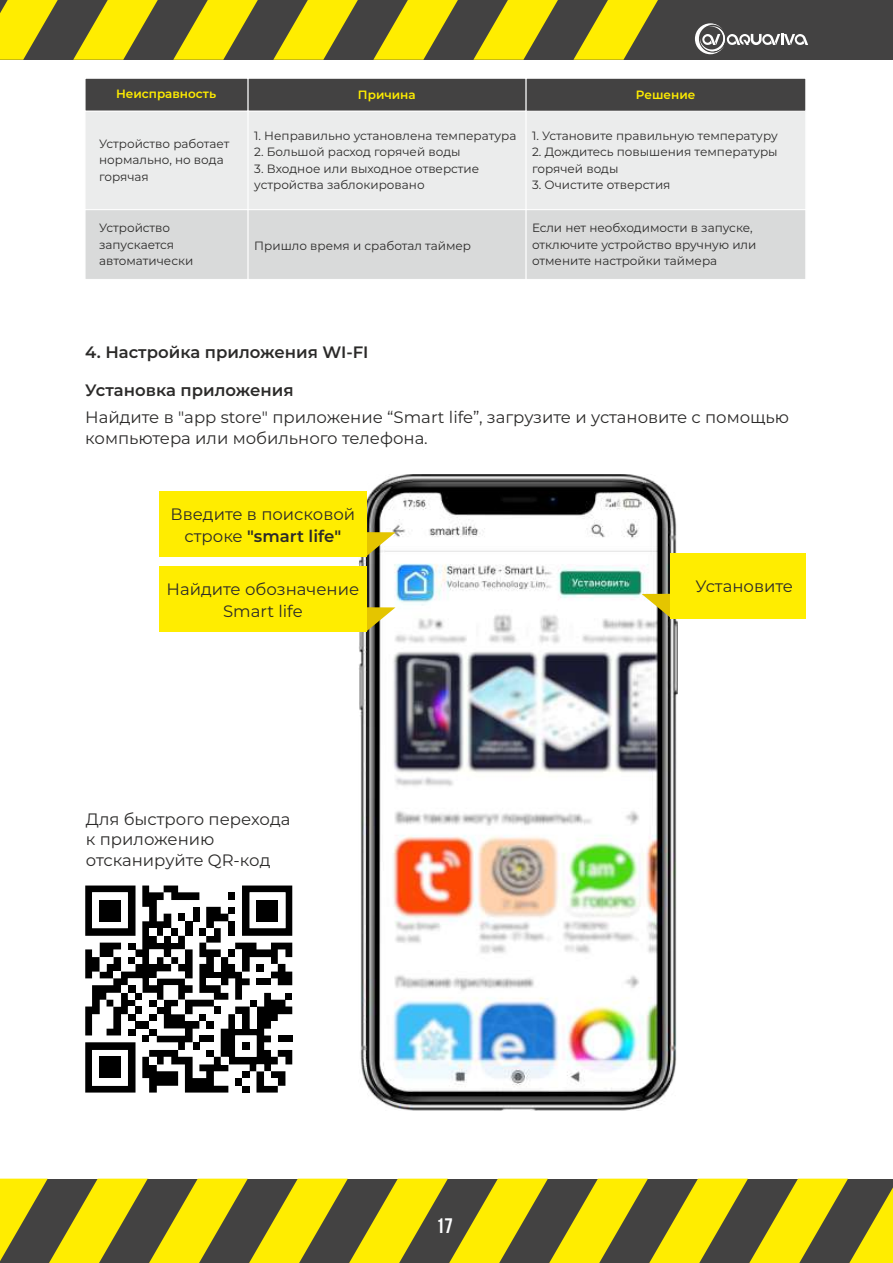
<style>
.page{position:relative;width:893px;height:1263px;background:#fff}
.page>*{position:absolute;margin:0;border:0;box-sizing:border-box;transform-origin:0 0}
.t1{font:700 21px "Bebas Neue";color:#fefefe}
.t2{font:16.5px/22.8px "Montserrat";color:#2b2a29}
.t3{font:600 16.5px "Montserrat";color:#2b2a29}
.t4{font:12px/16.5px "Montserrat";color:#2b2a29}
.t5{font:600 12px "Montserrat";color:#ffed00}
.s1{font-weight:600}
</style>
<div class="page">
<img style="left:359px;top:474px;width:318px;height:636px">
<svg style="left:0;top:1178px;width:893px;height:85px;background:#a19823"></svg>
<div style="left:0;top:0;width:893px;height:60px;background:#434242"></div>
<svg style="left:695px;top:23px;width:113px;height:31px"></svg>
<svg style="left:0;top:0;width:658px;height:60px"></svg>
<div style="left:247px;top:209px;width:279px;height:71px;background:#d9dada;border:1px solid #fefefe"></div>
<div style="left:85px;top:209px;width:163px;height:71px;background:#d9dada;border:1px solid #fefefe"></div>
<div style="left:526px;top:209px;width:280px;height:71px;background:#d9dada;border:1px solid #fefefe"></div>
<div style="left:247px;top:78px;width:279px;height:34px;background:#434242;border:1px solid #fefefe"></div>
<div style="left:85px;top:78px;width:163px;height:34px;background:#434242;border:1px solid #fefefe"></div>
<div style="left:247px;top:111px;width:279px;height:99px;background:#ebecec;border:1px solid #fefefe"></div>
<div style="left:85px;top:111px;width:163px;height:99px;background:#ebecec;border:1px solid #fefefe"></div>
<div style="left:526px;top:111px;width:280px;height:99px;background:#ebecec;border:1px solid #fefefe"></div>
<div style="left:526px;top:78px;width:280px;height:34px;background:#434242;border:1px solid #fefefe"></div>
<svg style="left:367px;top:607px;width:28px;height:24px"></svg>
<div style="left:159px;top:567px;width:208px;height:65px;background:#ffed00"></div>
<svg style="left:642px;top:594px;width:29px;height:24px"></svg>
<div style="left:671px;top:553px;width:135px;height:65px;background:#ffed00"></div>
<svg style="left:367px;top:532px;width:28px;height:24px"></svg>
<div style="left:159px;top:492px;width:208px;height:65px;background:#ffed00"></div>
<svg style="left:85px;top:885px;width:207px;height:207px"></svg>
<p class="t5" style="left:116px;top:87px;width:102px">Неисправность</p>
<p class="t5" style="left:358px;top:87px;width:59px">Причина</p>
<p class="t5" style="left:636px;top:87px;width:61px">Решение</p>
<p class="t4" style="left:532px;top:127px;width:247px">1. Установите правильную температуру</p>
<p class="t4" style="left:532px;top:144px;width:247px">2. Дождитесь повышения температуры горячей воды</p>
<p class="t4" style="left:532px;top:177px;width:140px">3. Очистите отверстия</p>
<p class="t4" style="left:254px;top:127px;width:264px">1. Неправильно установлена температура</p>
<p class="t4" style="left:254px;top:144px;width:208px">2. Большой расход горячей воды</p>
<p class="t4" style="left:254px;top:160px;width:226px">3. Входное или выходное отверстие устройства заблокировано</p>
<p class="t4" style="left:99px;top:135px;width:132px">Устройство работает нормально, но вода горячая</p>
<p class="t4" style="left:99px;top:220px;width:96px">Устройство запускается автоматически</p>
<p class="t4" style="left:254px;top:237px;width:218px">Пришло время и сработал таймер</p>
<p class="t4" style="left:532px;top:220px;width:226px">Если нет необходимости в запуске, отключите устройство вручную или отмените настройки таймера</p>
<h2 class="t3" style="left:85px;top:342px;width:285px">4. Настройка приложения WI-FI</h2>
<h2 class="t3" style="left:85px;top:380px;width:210px">Установка приложения</h2>
<h2 class="t2" style="left:85px;top:406px;width:705px;line-height:21px">Найдите в "app store" приложение “Smart life”, загрузите и установите с помощью компьютера или мобильного телефона.</h2>
<h2 class="t2" style="left:171px;top:502px;width:186px;text-align:center">Введите в поисковой строке <span class="s1">"smart life"</span></h2>
<h2 class="t2" style="left:167px;top:577px;width:194px;text-align:center">Найдите обозначение<br>Smart life</h2>
<h2 class="t2" style="left:695px;top:574px;width:99px">Установите</h2>
<h2 class="t2" style="left:86px;top:808px;width:206px;line-height:20.7px">Для быстрого перехода к приложению отсканируйте QR-код</h2>
<h1 class="t1" style="left:436px;top:1217px;width:18px">17</h1>
</div>
